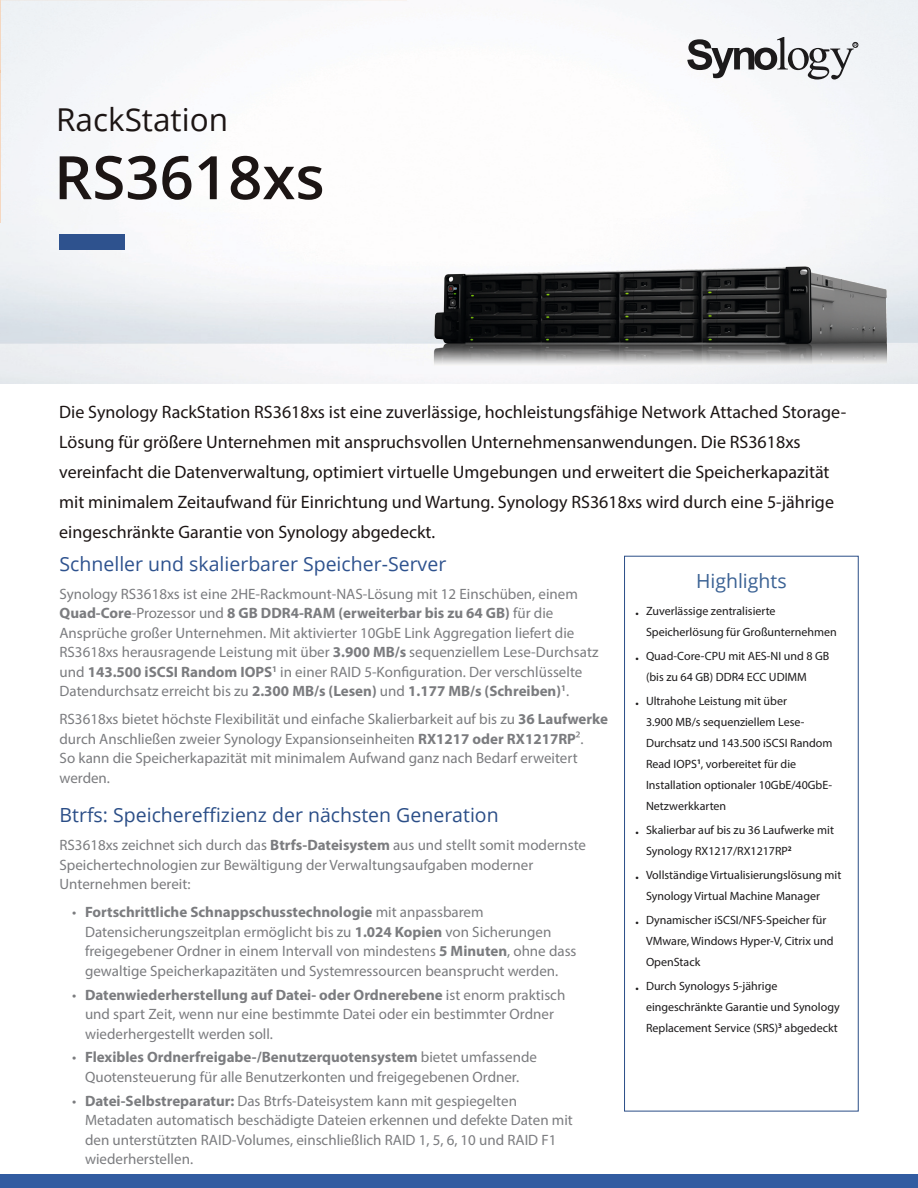
<style>
.page{position:relative;width:918px;height:1188px;background:#fff}
.page>*{position:absolute;margin:0;border:0;box-sizing:border-box;transform-origin:0 0}
.Model_Name{font:600 60px "Open Sans";color:#1c1514}
.Product_Type{font:31.5px "Open Sans";color:#1c1514}
.Chapter_Title_1{font:19.5px "Open Sans";color:#2b4e87}
.Chapter_Title_1-2{font:19.5px "Open Sans";color:#2e528e}
.Selling_Title{font:19.5px "Open Sans";color:#3b6294}
.Introduction{font:18px/30px "Myriad Pro";color:#1c1514}
.Body_Content{font:15px/19.5px "Myriad Pro";color:#7b7c7f}
.t1{font:12px/21px "Myriad Pro";color:#1c1a1b}
.s1{font-weight:700}
</style>
<div class="page">
<div style="left:0;top:1174px;width:918px;height:14px;background:#325ca1"></div>
<svg style="left:687px;top:37px;width:171px;height:43px"></svg>
<div style="left:59px;top:234px;width:66px;height:16px;background:#2e528e"></div>
<div style="left:624px;top:556px;width:234px;height:555px;border:1px solid #2b4e87"></div>
<img style="left:424px;top:243px;width:475px;height:141px">
<p class="Product_Type" style="left:56px;top:98px;width:173px">RackStation</p>
<p class="Model_Name" style="left:54px;top:136px;width:272px">RS3618xs</p>
<p class="Introduction" style="left:59px;top:397px;width:788px">Die Synology RackStation RS3618xs ist eine zuverlässige, hochleistungsfähige Network Attached Storage-Lösung für größere Unternehmen mit anspruchsvollen Unternehmensanwendungen. Die RS3618xs vereinfacht die Datenverwaltung, optimiert virtuelle Umgebungen und erweitert die Speicherkapazität mit minimalem Zeitaufwand für Einrichtung und Wartung. Synology RS3618xs wird durch eine 5-jährige eingeschränkte Garantie von Synology abgedeckt.</p>
<p class="Chapter_Title_1-2" style="left:60px;top:550px;width:388px">Schneller und skalierbarer Speicher-Server</p>
<p class="Body_Content" style="left:60px;top:584px;width:540px">Synology RS3618xs ist eine 2HE-Rackmount-NAS-Lösung mit 12 Einschüben, einem <span class="s1">Quad-Core</span>-Prozessor und <span class="s1">8 GB DDR4-RAM (erweiterbar bis zu 64 GB)</span> für die Ansprüche großer Unternehmen. Mit aktivierter 10GbE Link Aggregation liefert die RS3618xs herausragende Leistung mit über <span class="s1">3.900 MB/s</span> sequenziellem Lese-Durchsatz und <span class="s1">143.500 iSCSI Random IOPS</span><sup>1</sup> in einer RAID 5-Konfiguration. Der verschlüsselte Datendurchsatz erreicht bis zu <span class="s1">2.300 MB/s (Lesen)</span> und <span class="s1">1.177 MB/s (Schreiben)</span><sup>1</sup>.</p>
<p class="Body_Content" style="left:60px;top:709px;width:550px">RS3618xs bietet höchste Flexibilität und einfache Skalierbarkeit auf bis zu <span class="s1">36 Laufwerke </span>durch Anschließen zweier Synology Expansionseinheiten <span class="s1">RX1217 oder RX1217RP</span>2.<br>So kann die Speicherkapazität mit minimalem Aufwand ganz nach Bedarf erweitert werden.</p>
<p class="Chapter_Title_1" style="left:60px;top:802px;width:441px">Btrfs: Speichereffizienz der nächsten Generation</p>
<p class="Body_Content" style="left:60px;top:835px;width:528px">RS3618xs zeichnet sich durch das <span class="s1">Btrfs-Dateisystem</span> aus und stellt somit modernste<br>Speichertechnologien zur Bewältigung der Verwaltungsaufgaben moderner<br>Unternehmen bereit:</p>
<p class="Body_Content" style="left:85px;top:902px;width:493px;text-indent:-13px">• <span class="s1">Fortschrittliche Schnappschusstechnologie</span> mit anpassbarem Datensicherungszeitplan ermöglicht bis zu <span class="s1">1.024 Kopien</span> von Sicherungen freigegebener Ordner in einem Intervall von mindestens <span class="s1">5 Minuten</span>, ohne dass gewaltige Speicherkapazitäten und Systemressourcen beansprucht werden.</p>
<p class="Body_Content" style="left:85px;top:985px;width:482px;text-indent:-13px">• <span class="s1">Datenwiederherstellung auf Datei- oder Ordnerebene</span> ist enorm praktisch und spart Zeit, wenn nur eine bestimmte Datei oder ein bestimmter Ordner wiederhergestellt werden soll.</p>
<p class="Body_Content" style="left:72px;top:1047px;width:466px;text-align:center">• <span class="s1">Flexibles Ordnerfreigabe-/Benutzerquotensystem</span> bietet umfassende<br>Quotensteuerung für alle Benutzerkonten und freigegebenen Ordner.</p>
<p class="Body_Content" style="left:85px;top:1091px;width:489px;text-indent:-13px">• <span class="s1">Datei-Selbstreparatur:</span> Das Btrfs-Dateisystem kann mit gespiegelten Metadaten automatisch beschädigte Dateien erkennen und defekte Daten mit den unterstützten RAID-Volumes, einschließlich RAID 1, 5, 6, 10 und RAID F1 wiederherstellen.</p>
<p class="Selling_Title" style="left:696px;top:567px;width:92px">Highlights</p>
<p class="t1" style="left:646px;top:601px;width:192px;text-indent:-11px">• Zuverlässige zentralisierte<br>Speicherlösung für Großunternehmen</p>
<p class="t1" style="left:646px;top:646px;width:185px;text-indent:-11px">• Quad-Core-CPU mit AES-NI und 8 GB (bis zu 64 GB) DDR4 ECC UDIMM</p>
<p class="t1" style="left:646px;top:691px;width:188px;text-indent:-11px">• Ultrahohe Leistung mit über<br>3.900 MB/s sequenziellem Lese-<br>Durchsatz und 143.500 iSCSI Random<br>Read IOPS<sup>1</sup>, vorbereitet für die<br>Installation optionaler 10GbE/40GbE-<br>Netzwerkkarten</p>
<p class="t1" style="left:646px;top:820px;width:190px;text-indent:-11px">• Skalierbar auf bis zu 36 Laufwerke mit<br>Synology RX1217/RX1217RP<sup>2</sup></p>
<p class="t1" style="left:646px;top:865px;width:197px;text-indent:-11px">• Vollständige Virtualisierungslösung mit<br>Synology Virtual Machine Manager</p>
<p class="t1" style="left:646px;top:910px;width:189px;text-indent:-11px">• Dynamischer iSCSI/NFS-Speicher für<br>VMware, Windows Hyper-V, Citrix und<br>OpenStack</p>
<p class="t1" style="left:646px;top:976px;width:195px;text-indent:-11px">• Durch Synologys 5-jährige eingeschränkte Garantie und Synology<br>Replacement Service (SRS)<sup>3</sup> abgedeckt</p>
</div>
